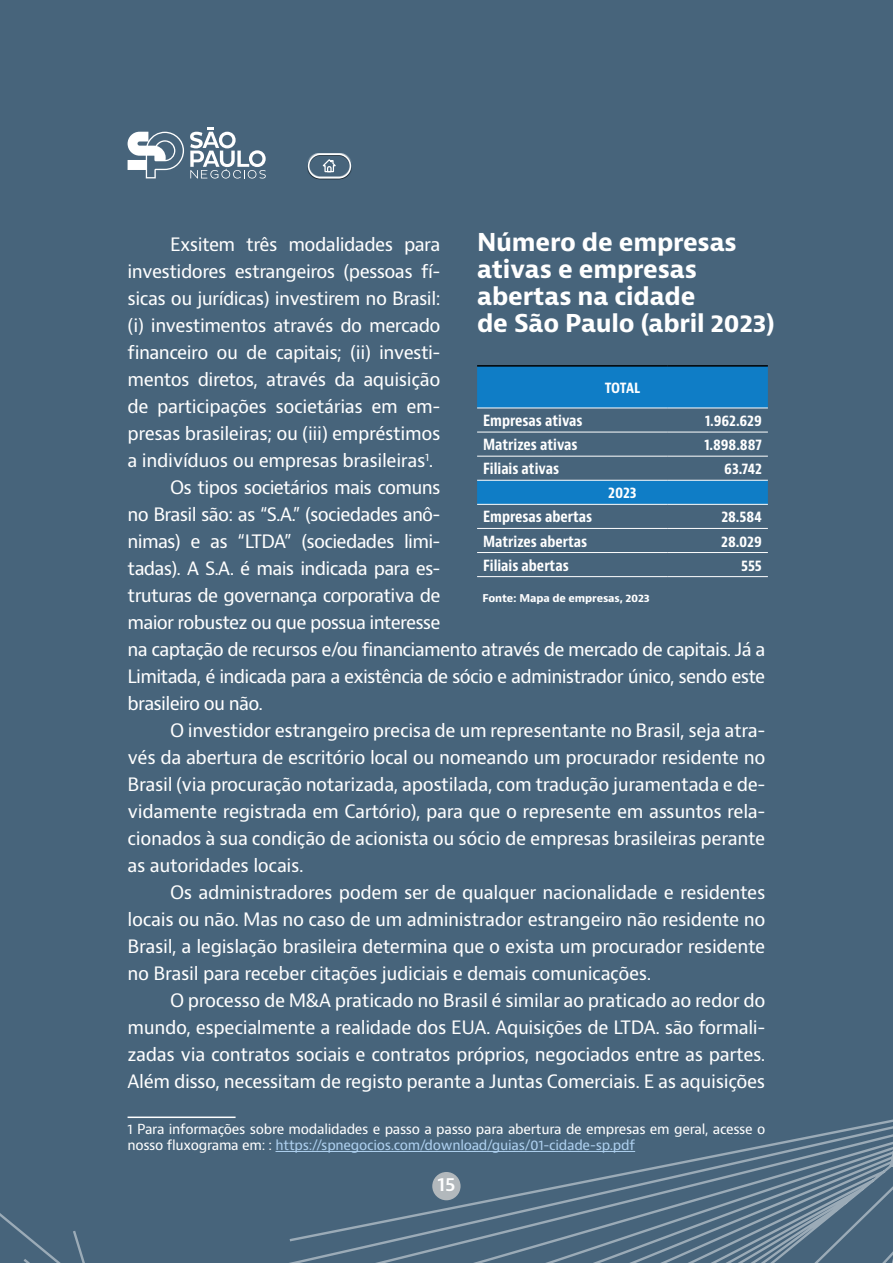
<style>
.page{position:relative;width:893px;height:1263px;background:#47647b}
.page>*{position:absolute;margin:0;border:0;box-sizing:border-box;transform-origin:0 0}
.t1{font:700 24px/27px "Bernina Sans";letter-spacing:-.01em;color:#fff}
.t2{font:600 18.6px "Bernino Sans";color:#fff}
.t3{font:18px "Bernino Sans";letter-spacing:-.025em;color:#fff}
.t4{font:700 condensed 15px "Bernino Sans";color:#fff}
.t5{font:13.5px/16.5px "Bernino Sans";letter-spacing:-.02em;color:#fff}
.t6{font:700 10.5px "Bernino Sans";letter-spacing:-.01em;color:#fff}
.s1{color:#aed0ef}
</style>
<div class="page">
<svg style="left:190px;top:128px;width:76px;height:51px"></svg>
<svg style="left:128px;top:132px;width:56px;height:46px"></svg>
<svg style="left:477px;top:367px;width:291px;height:137px"></svg>
<hr style="left:477px;top:365px;width:191px;height:2px;background:#000">
<hr style="left:668px;top:365px;width:100px;height:2px;background:#000">
<hr style="left:477px;top:576px;width:191px;height:1px;background:#fff">
<hr style="left:668px;top:576px;width:100px;height:1px;background:#fff">
<hr style="left:477px;top:432px;width:191px;height:1px;background:#fff">
<hr style="left:668px;top:432px;width:100px;height:1px;background:#fff">
<hr style="left:477px;top:456px;width:191px;height:1px;background:#fff">
<hr style="left:668px;top:456px;width:100px;height:1px;background:#fff">
<hr style="left:477px;top:480px;width:191px;height:1px;background:#fff">
<hr style="left:668px;top:480px;width:100px;height:1px;background:#fff">
<hr style="left:477px;top:504px;width:191px;height:1px;background:#fff">
<hr style="left:668px;top:504px;width:100px;height:1px;background:#fff">
<hr style="left:477px;top:528px;width:191px;height:1px;background:#fff">
<hr style="left:668px;top:528px;width:100px;height:1px;background:#fff">
<hr style="left:477px;top:552px;width:191px;height:1px;background:#fff">
<hr style="left:668px;top:552px;width:100px;height:1px;background:#fff">
<hr style="left:477px;top:408px;width:191px;height:1px;background:#fff">
<hr style="left:668px;top:408px;width:100px;height:1px;background:#fff">
<svg style="left:0;top:1116px;width:893px;height:147px"></svg>
<div style="left:307px;top:153px;width:45px;height:25px;background:#fff;opacity:.75"></div>
<div style="left:307px;top:155px;width:45px;height:24px;background:#000;opacity:.75"></div>
<div style="left:308px;top:153px;width:43px;height:26px;border:2px solid #fff;border-radius:12px"></div>
<svg style="left:322px;top:158px;width:14px;height:15px"></svg>
<div style="left:432px;top:1172px;width:29px;height:28px;background:#b2b8bc;border-radius:50%"></div>
<h1 class="t1" style="left:477px;top:229px;width:299px">Número de empresas ativas e empresas abertas na cidade<br>de São Paulo (abril 2023)</h1>
<p class="t3" style="left:170px;top:233px;width:272px">Exsitem três modalidades para</p>
<p class="t3" style="left:128px;top:260px;width:314px">investidores estrangeiros (pessoas fí-</p>
<p class="t3" style="left:128px;top:287px;width:314px">sicas ou jurídicas) investirem no Brasil:</p>
<p class="t3" style="left:128px;top:314px;width:314px">(i) investimentos através do mercado</p>
<p class="t3" style="left:128px;top:341px;width:314px">financeiro ou de capitais; (ii) investi-</p>
<p class="t3" style="left:128px;top:368px;width:314px">mentos diretos, através da aquisição</p>
<p class="t3" style="left:128px;top:395px;width:314px">de participações societárias em em-</p>
<p class="t3" style="left:128px;top:422px;width:314px">presas brasileiras; ou (iii) empréstimos</p>
<p class="t3" style="left:128px;top:449px;width:307px">a indivíduos ou empresas brasileiras<sup>1</sup>.</p>
<p class="t3" style="left:170px;top:476px;width:272px">Os tipos societários mais comuns</p>
<p class="t3" style="left:128px;top:503px;width:314px">no Brasil são: as “S.A.” (sociedades anô-</p>
<p class="t3" style="left:128px;top:530px;width:314px">nimas) e as “LTDA” (sociedades limi-</p>
<p class="t3" style="left:128px;top:557px;width:314px">tadas). A S.A. é mais indicada para es-</p>
<p class="t3" style="left:128px;top:584px;width:314px">truturas de governança corporativa de</p>
<p class="t3" style="left:128px;top:611px;width:314px">maior robustez ou que possua interesse</p>
<p class="t3" style="left:128px;top:638px;width:639px">na captação de recursos e/ou financiamento através de mercado de capitais. Já a</p>
<p class="t3" style="left:128px;top:665px;width:639px">Limitada, é indicada para a existência de sócio e administrador único, sendo este</p>
<p class="t3" style="left:128px;top:692px;width:137px">brasileiro ou não.</p>
<p class="t3" style="left:170px;top:719px;width:597px">O investidor estrangeiro precisa de um representante no Brasil, seja atra-</p>
<p class="t3" style="left:128px;top:746px;width:639px">vés da abertura de escritório local ou nomeando um procurador residente no</p>
<p class="t3" style="left:128px;top:773px;width:639px">Brasil (via procuração notarizada, apostilada, com tradução juramentada e de-</p>
<p class="t3" style="left:128px;top:800px;width:639px">vidamente registrada em Cartório), para que o represente em assuntos rela-</p>
<p class="t3" style="left:128px;top:827px;width:639px">cionados à sua condição de acionista ou sócio de empresas brasileiras perante</p>
<p class="t3" style="left:128px;top:854px;width:178px">as autoridades locais.</p>
<p class="t3" style="left:170px;top:881px;width:597px">Os administradores podem ser de qualquer nacionalidade e residentes</p>
<p class="t3" style="left:128px;top:908px;width:639px">locais ou não. Mas no caso de um administrador estrangeiro não residente no</p>
<p class="t3" style="left:128px;top:935px;width:639px">Brasil, a legislação brasileira determina que o exista um procurador residente</p>
<p class="t3" style="left:128px;top:962px;width:525px">no Brasil para receber citações judiciais e demais comunicações.</p>
<p class="t3" style="left:170px;top:989px;width:597px">O processo de M&amp;A praticado no Brasil é similar ao praticado ao redor do</p>
<p class="t3" style="left:128px;top:1016px;width:639px">mundo, especialmente a realidade dos EUA. Aquisições de LTDA. são formali-</p>
<p class="t3" style="left:128px;top:1043px;width:639px">zadas via contratos sociais e contratos próprios, negociados entre as partes.</p>
<p class="t3" style="left:128px;top:1070px;width:639px">Além disso, necessitam de registo perante a Juntas Comerciais. E as aquisições</p>
<p class="t5" style="left:128px;top:1121px;width:639px">1 Para informações sobre modalidades e passo a passo para abertura de empresas em geral, acesse o nosso fluxograma em: : <span class="s1">https://spnegocios.com/download/guias/01-cidade-sp.pdf</span></p>
<p class="t4" style="left:605px;top:378px;width:37px">TOTAL</p>
<p class="t4" style="left:483px;top:411px;width:101px">Empresas ativas</p>
<p class="t4" style="left:705px;top:411px;width:58px">1.962.629</p>
<p class="t4" style="left:483px;top:435px;width:96px">Matrizes ativas</p>
<p class="t4" style="left:704px;top:435px;width:59px">1.898.887</p>
<p class="t4" style="left:483px;top:460px;width:78px">Filiais ativas</p>
<p class="t4" style="left:724px;top:460px;width:39px">63.742</p>
<p class="t4" style="left:608px;top:484px;width:30px">2023</p>
<p class="t4" style="left:483px;top:508px;width:111px">Empresas abertas</p>
<p class="t4" style="left:721px;top:508px;width:42px">28.584</p>
<p class="t4" style="left:483px;top:532px;width:106px">Matrizes abertas</p>
<p class="t4" style="left:721px;top:532px;width:42px">28.029</p>
<p class="t4" style="left:483px;top:556px;width:87px">Filiais abertas</p>
<p class="t4" style="left:741px;top:556px;width:22px">555</p>
<p class="t6" style="left:482px;top:591px;width:169px">Fonte: Mapa de empresas, 2023</p>
<p class="t2" style="left:437px;top:1172px;width:20px">15</p>
</div>
